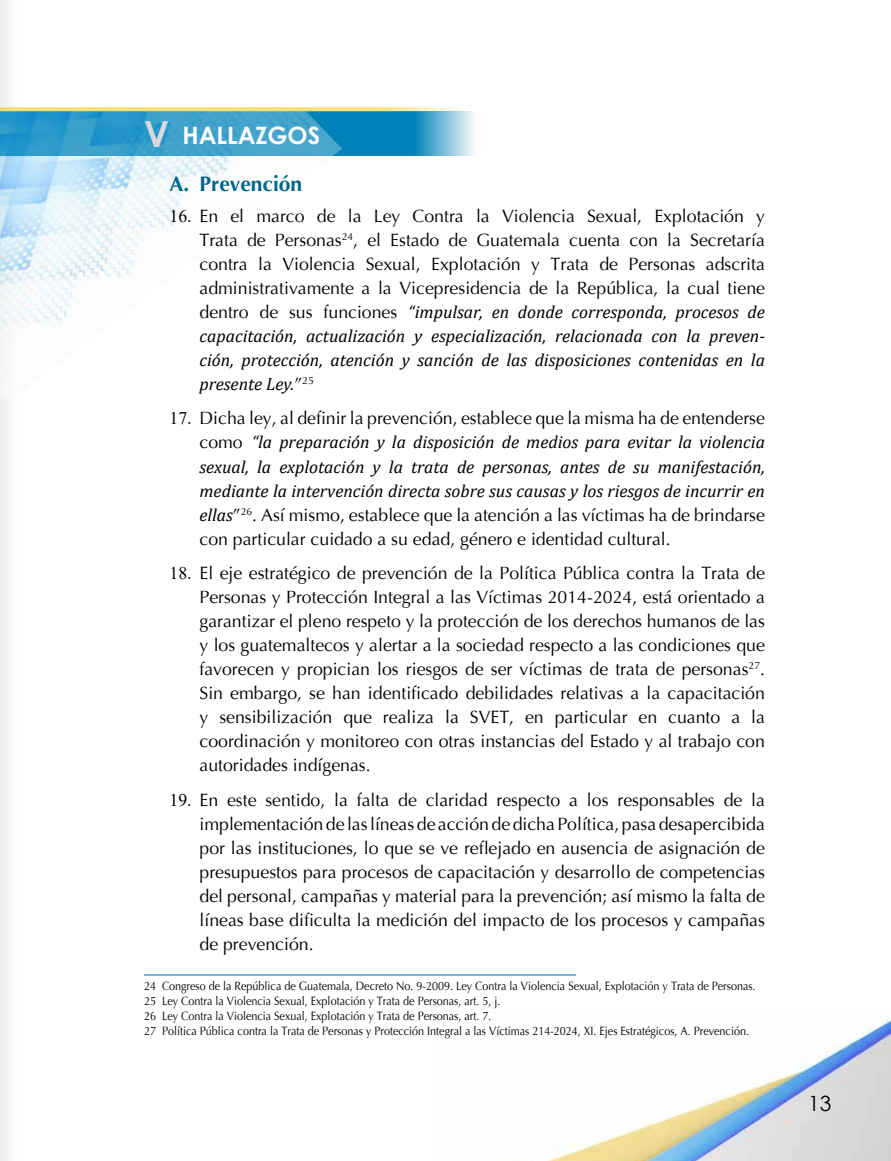
<style>
.page{position:relative;width:891px;height:1161px;background:#fff}
.page>*{position:absolute;margin:0;border:0;box-sizing:border-box;transform-origin:0 0}
.t1{font:700 24px "Century Gothic";color:#fff}
.t2{font:700 21px "Optima";color:#00668b}
.t3{font:21px "Century Gothic";color:#000}
.t4{font:17.7px/24px "Optima";color:#000;text-align:justify}
.t5{font:italic 17.7px/24px "Cambria";color:#000;text-align:justify}
.t6{font:12px/15px "Optima";color:#000;scale:.9 1}
.s1{font-size:36px;color:#dadada}
.s2{font-family:"Times New Roman"}
.s3{font-family:"Optima";font-style:normal}
.s4{font-family:"Cambria";font-style:italic}
</style>
<div class="page">
<img style="left:520px;top:1019px;width:371px;height:142px">
<div style="left:0;top:0;width:27px;height:1161px;background:#f9f9f9"></div>
<img style="left:0;top:156px;width:233px;height:172px">
<svg style="left:342px;top:112px;width:132px;height:44px;background:#379dc8"></svg>
<img style="left:0;top:112px;width:342px;height:44px">
<hr style="left:144px;top:974px;width:432px;height:2px;background:#0083b9">
<svg style="left:0;top:107px;width:472px;height:5px;background:#dad88d"></svg>
<h1 class="t1" style="left:144px;top:117px;width:178px"><span class="s1">V</span> HALLAZGOS</h1>
<p class="t2" style="left:170px;top:170px;width:134px">A. Prevención</p>
<p class="t4" style="left:199px;top:204px;width:567px;text-indent:-30px"><span class="s2">16.</span> En el marco de la Ley Contra la Violencia Sexual, Explotación y Trata de Personas<sup>24</sup>, el Estado de Guatemala cuenta con la Secretaría contra la Violencia Sexual, Explotación y Trata de Personas adscrita administrativamente a la Vicepresidencia de la República, la cual tiene</p>
<p class="t5" style="left:199px;top:299px;width:567px"><span class="s3">dentro de sus funciones</span> “impulsar, en donde corresponda, procesos de capacitación, actualización y especialización, relacionada con la preven&shy;ción, protección, atención y sanción de las disposiciones contenidas en la presente Ley.<span class="s3">”</span><sup>25</sup></p>
<p class="t4" style="left:170px;top:407px;width:597px"><span class="s2">17.</span> Dicha ley, al definir la prevención, establece que la misma ha de entenderse</p>
<p class="t5" style="left:200px;top:430px;width:567px"><span class="s3">como</span> “la preparación y la disposición de medios para evitar la violencia sexual, la explotación y la trata de personas, antes de su manifestación, mediante la intervención directa sobre sus causas y los riesgos de incurrir en</p>
<p class="t4" style="left:199px;top:503px;width:567px"><span class="s4">ellas</span>”<sup>26</sup>. Así mismo, establece que la atención a las víctimas ha de brindarse con particular cuidado a su edad, género e identidad cultural.</p>
<p class="t4" style="left:199px;top:561px;width:567px;text-indent:-30px"><span class="s2">18.</span> El eje estratégico de prevención de la Política Pública contra la Trata de Personas y Protección Integral a las Víctimas 2014-2024, está orientado a garantizar el pleno respeto y la protección de los derechos humanos de las y los guatemaltecos y alertar a la sociedad respecto a las condiciones que favorecen y propician los riesgos de ser víctimas de trata de personas<sup>27</sup>.<br>Sin embargo, se han identificado debilidades relativas a la capacitación y sensibilización que realiza la SVET, en particular en cuanto a la coordinación y monitoreo con otras instancias del Estado y al trabajo con autoridades indígenas.</p>
<p class="t4" style="left:200px;top:788px;width:567px;text-indent:-30px"><span class="s2">19.</span> En este sentido, la falta de claridad respecto a los responsables de la implementación de las líneas de acción de dicha Política, pasa desapercibida por las instituciones, lo que se ve reflejado en ausencia de asignación de presupuestos para procesos de capacitación y desarrollo de competencias del personal, campañas y material para la prevención; así mismo la falta de líneas base dificulta la medición del impacto de los procesos y campañas de prevención.</p>
<p class="t6" style="left:144px;top:979px;width:681px">24 Congreso de la República de Guatemala, Decreto No. 9-2009. Ley Contra la Violencia Sexual, Explotación y Trata de Personas.<br>25 Ley Contra la Violencia Sexual, Explotación y Trata de Personas, art. 5, j.<br>26 Ley Contra la Violencia Sexual, Explotación y Trata de Personas, art. 7.<br>27 Política Pública contra la Trata de Personas y Protección Integral a las Víctimas 214-2024, XI. Ejes Estratégicos, A. Prevención.</p>
<p class="t3" style="left:808px;top:1089px;width:25px">13</p>
</div>
